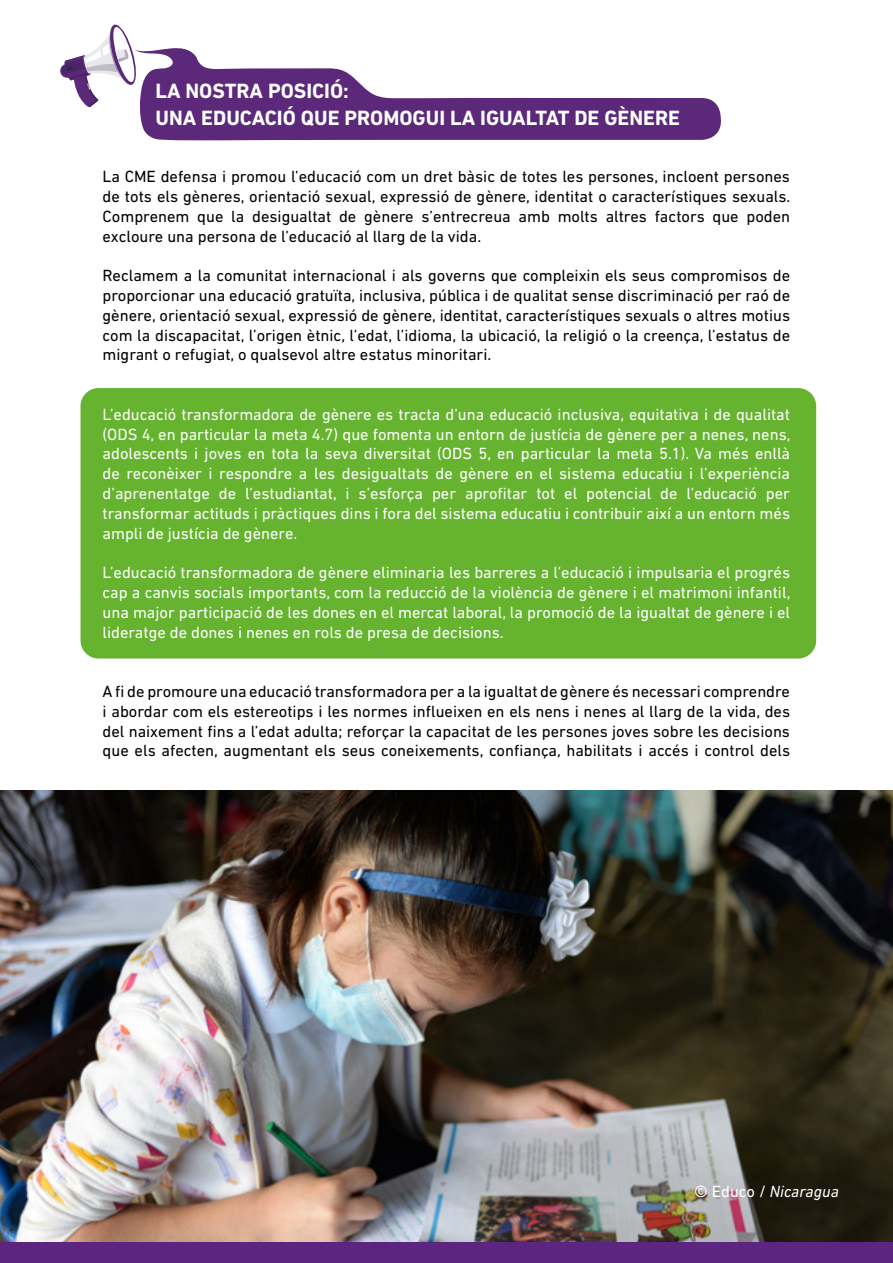
<style>
.page{position:relative;width:893px;height:1263px;background:#fff}
.page>*{position:absolute;margin:0;border:0;box-sizing:border-box;transform-origin:0 0}
.t1{font:700 21px/27px "DIN Next LT Pro";color:#fff}
.t2{font:16.5px/19.8px "DIN Next LT Pro";color:#000;text-align:justify}
.t3{font:16.5px/19.8px "DIN Next LT Pro";color:#fff;text-align:justify}
.t4{font:italic 16.5px "DIN Next LT Pro";color:#fff}
.s1{font-style:normal}
</style>
<div class="page">
<div style="left:81px;top:388px;width:735px;height:270px;background:#65b32e;border-radius:18px"></div>
<img style="left:0;top:791px;width:893px;height:451px">
<div style="left:0;top:1242px;width:893px;height:21px;background:#5c257f"></div>
<svg style="left:137px;top:48px;width:584px;height:93px;fill:#5c297a"></svg>
<svg style="left:60px;top:25px;width:77px;height:82px"></svg>
<p class="t1" style="left:155px;top:78px;width:526px">LA NOSTRA POSICIÓ:<br>UNA EDUCACIÓ QUE PROMOGUI LA IGUALTAT DE GÈNERE</p>
<p class="t2" style="left:103px;top:166px;width:689px">La CME defensa i promou l’educació com un dret bàsic de totes les persones, incloent persones de tots els gèneres, orientació sexual, expressió de gènere, identitat o característiques sexuals.<br>Comprenem que la desigualtat de gènere s’entrecreua amb molts altres factors que poden excloure una persona de l’educació al llarg de la vida.</p>
<p class="t2" style="left:103px;top:265px;width:689px">Reclamem a la comunitat internacional i als governs que compleixin els seus compromisos de proporcionar una educació gratuïta, inclusiva, pública i de qualitat sense discriminació per raó de gènere, orientació sexual, expressió de gènere, identitat, característiques sexuals o altres motius com la discapacitat, l’origen ètnic, l’edat, l’idioma, la ubicació, la religió o la creença, l’estatus de migrant o refugiat, o qualsevol altre estatus minoritari.</p>
<p class="t3" style="left:103px;top:404px;width:689px">L’educació transformadora de gènere es tracta d’una educació inclusiva, equitativa i de qualitat (ODS 4, en particular la meta 4.7) que fomenta un entorn de justícia de gènere per a nenes, nens, adolescents i joves en tota la seva diversitat (ODS 5, en particular la meta 5.1). Va més enllà de reconèixer i respondre a les desigualtats de gènere en el sistema educatiu i l’experiència d’aprenentatge de l’estudiantat, i s’esforça per aprofitar tot el potencial de l’educació per transformar actituds i pràctiques dins i fora del sistema educatiu i contribuir així a un entorn més ampli de justícia de gènere.</p>
<p class="t3" style="left:103px;top:562px;width:689px">L’educació transformadora de gènere eliminaria les barreres a l’educació i impulsaria el progrés cap a canvis socials importants, com la reducció de la violència de gènere i el matrimoni infantil, una major participació de les dones en el mercat laboral, la promoció de la igualtat de gènere i el lideratge de dones i nenes en rols de presa de decisions.</p>
<p class="t2" style="left:103px;top:681px;width:689px">A fi de promoure una educació transformadora per a la igualtat de gènere és necessari comprendre i abordar com els estereotips i les normes influeixen en els nens i nenes al llarg de la vida, des del naixement fins a l’edat adulta; reforçar la capacitat de les persones joves sobre les decisions que els afecten, augmentant els seus coneixements, confiança, habilitats i accés i control dels</p>
<p class="t4" style="left:694px;top:1182px;width:146px"><span class="s1">© Educo /</span> Nicaragua</p>
</div>
